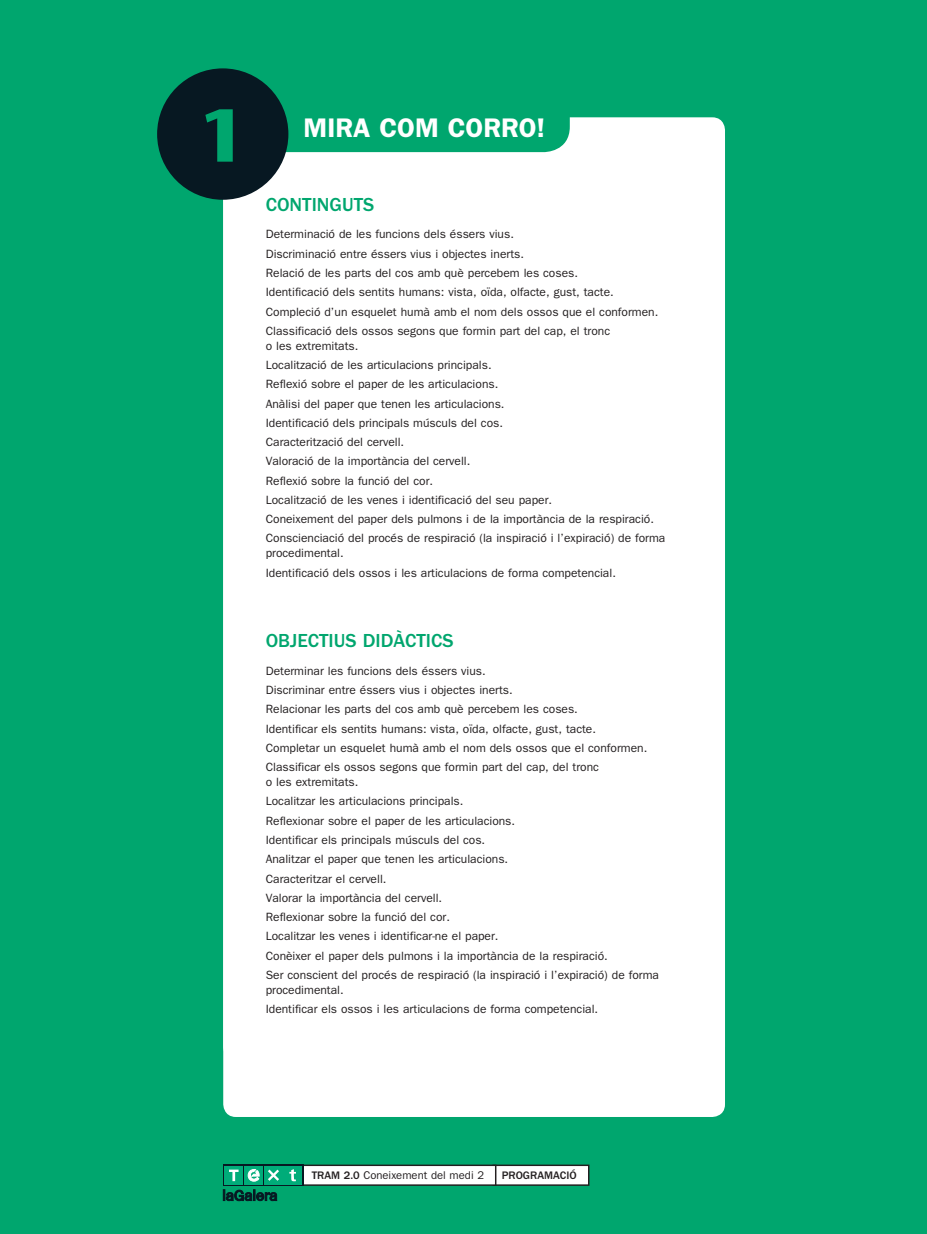
<style>
.page{position:relative;width:927px;height:1234px;background:#fff}
.page>*{position:absolute;margin:0;border:0;box-sizing:border-box;transform-origin:0 0}
.t1{font:700 73.5px "Stone Sans LT";color:#00a66e}
.titolunitat{font:600 27px "Franklin Gothic LT";color:#fff}
.Ptitol_programacio{font:500 19.5px "Franklin Gothic LT";color:#00a66e}
.Pprogramacio{font:12px/15px "Franklin Gothic LT";color:#231f20}
.t2{font:11.25px "Franklin Gothic LT";color:#231f20}
.t3{font:500 11.25px "Franklin Gothic LT";color:#231f20}
.s1{font-weight:500}
</style>
<div class="page">
<div style="left:0;top:0;width:927px;height:1233px;background:#00a66e"></div>
<div style="left:223px;top:117px;width:502px;height:999px;background:#fff;border-radius:13px"></div>
<div style="left:277px;top:97px;width:293px;height:55px;background:#00a66e"></div>
<div style="left:157px;top:68px;width:131px;height:132px;background:#071822;border-radius:50%"></div>
<div style="left:493px;top:1164px;width:96px;height:20px;background:#fff"></div>
<div style="left:492px;top:1164px;width:97px;height:21px;border:1px solid #231f20"></div>
<div style="left:235px;top:1164px;width:261px;height:20px;background:#fff"></div>
<div style="left:234px;top:1164px;width:262px;height:21px;border:1px solid #231f20"></div>
<svg style="left:223px;top:1164px;width:80px;height:21px"></svg>
<div style="left:225px;top:1165px;width:18px;height:18px;background:#00ac79"></div>
<svg style="left:229px;top:1169px;width:10px;height:11px"></svg>
<div style="left:284px;top:1165px;width:18px;height:18px;background:#00ac79"></div>
<svg style="left:289px;top:1169px;width:7px;height:12px"></svg>
<div style="left:264px;top:1165px;width:18px;height:18px;background:#00ac79"></div>
<svg style="left:268px;top:1169px;width:11px;height:11px"></svg>
<svg style="left:223px;top:1189px;width:54px;height:11px"></svg>
<svg style="left:245px;top:1165px;width:18px;height:18px"></svg>
<svg style="left:248px;top:1168px;width:11px;height:12px"></svg>
<p class="t1" style="left:199px;top:92px;width:48px">1</p>
<p class="titolunitat" style="left:304px;top:111px;width:243px">MIRA COM CORRO!</p>
<p class="Ptitol_programacio" style="left:266px;top:193px;width:110px">CONTINGUTS</p>
<p class="Pprogramacio" style="left:266px;top:227px;width:250px">Determinació de les funcions dels éssers vius.</p>
<p class="Pprogramacio" style="left:266px;top:246px;width:260px">Discriminació entre éssers vius i objectes inerts.</p>
<p class="Pprogramacio" style="left:266px;top:265px;width:314px">Relació de les parts del cos amb què percebem les coses.</p>
<p class="Pprogramacio" style="left:266px;top:285px;width:350px">Identificació dels sentits humans: vista, oïda, olfacte, gust, tacte.</p>
<p class="Pprogramacio" style="left:266px;top:304px;width:394px">Compleció d’un esquelet humà amb el nom dels ossos que el conformen.</p>
<p class="Pprogramacio" style="left:266px;top:323px;width:346px">Classificació dels ossos segons que formin part del cap, el tronc o les extremitats.</p>
<p class="Pprogramacio" style="left:266px;top:357px;width:227px">Localització de les articulacions principals.</p>
<p class="Pprogramacio" style="left:266px;top:377px;width:234px">Reflexió sobre el paper de les articulacions.</p>
<p class="Pprogramacio" style="left:266px;top:396px;width:240px">Anàlisi del paper que tenen les articulacions.</p>
<p class="Pprogramacio" style="left:266px;top:415px;width:239px">Identificació dels principals músculs del cos.</p>
<p class="Pprogramacio" style="left:266px;top:434px;width:140px">Caracterització del cervell.</p>
<p class="Pprogramacio" style="left:266px;top:454px;width:206px">Valoració de la importància del cervell.</p>
<p class="Pprogramacio" style="left:266px;top:473px;width:169px">Reflexió sobre la funció del cor.</p>
<p class="Pprogramacio" style="left:266px;top:492px;width:288px">Localització de les venes i identificació del seu paper.</p>
<p class="Pprogramacio" style="left:266px;top:511px;width:390px">Coneixement del paper dels pulmons i de la importància de la respiració.</p>
<p class="Pprogramacio" style="left:266px;top:531px;width:401px">Conscienciació del procés de respiració (la inspiració i l’expiració) de forma procedimental.</p>
<p class="Pprogramacio" style="left:266px;top:565px;width:352px">Identificació dels ossos i les articulacions de forma competencial.</p>
<p class="Ptitol_programacio" style="left:266px;top:629px;width:189px">OBJECTIUS DIDÀCTICS</p>
<p class="Pprogramacio" style="left:266px;top:663px;width:221px">Determinar les funcions dels éssers vius.</p>
<p class="Pprogramacio" style="left:266px;top:682px;width:248px">Discriminar entre éssers vius i objectes inerts.</p>
<p class="Pprogramacio" style="left:266px;top:701px;width:314px">Relacionar les parts del cos amb què percebem les coses.</p>
<p class="Pprogramacio" style="left:266px;top:721px;width:332px">Identificar els sentits humans: vista, oïda, olfacte, gust, tacte.</p>
<p class="Pprogramacio" style="left:266px;top:740px;width:383px">Completar un esquelet humà amb el nom dels ossos que el conformen.</p>
<p class="Pprogramacio" style="left:266px;top:759px;width:335px">Classificar els ossos segons que formin part del cap, del tronc o les extremitats.</p>
<p class="Pprogramacio" style="left:266px;top:793px;width:199px">Localitzar les articulacions principals.</p>
<p class="Pprogramacio" style="left:266px;top:813px;width:251px">Reflexionar sobre el paper de les articulacions.</p>
<p class="Pprogramacio" style="left:266px;top:832px;width:221px">Identificar els principals músculs del cos.</p>
<p class="Pprogramacio" style="left:266px;top:851px;width:244px">Analitzar el paper que tenen les articulacions.</p>
<p class="Pprogramacio" style="left:266px;top:870px;width:122px">Caracteritzar el cervell.</p>
<p class="Pprogramacio" style="left:266px;top:890px;width:178px">Valorar la importància del cervell.</p>
<p class="Pprogramacio" style="left:266px;top:909px;width:186px">Reflexionar sobre la funció del cor.</p>
<p class="Pprogramacio" style="left:266px;top:928px;width:234px">Localitzar les venes i identificar-ne el paper.</p>
<p class="Pprogramacio" style="left:266px;top:947px;width:344px">Conèixer el paper dels pulmons i la importància de la respiració.</p>
<p class="Pprogramacio" style="left:266px;top:967px;width:395px">Ser conscient del procés de respiració (la inspiració i l’expiració) de forma procedimental.</p>
<p class="Pprogramacio" style="left:266px;top:1001px;width:334px">Identificar els ossos i les articulacions de forma competencial.</p>
<p class="t2" style="left:312px;top:1168px;width:174px"><span class="s1">TRAM 2.0</span> Coneixement del medi 2</p>
<p class="t3" style="left:502px;top:1168px;width:76px">PROGRAMACIÓ</p>
</div>
